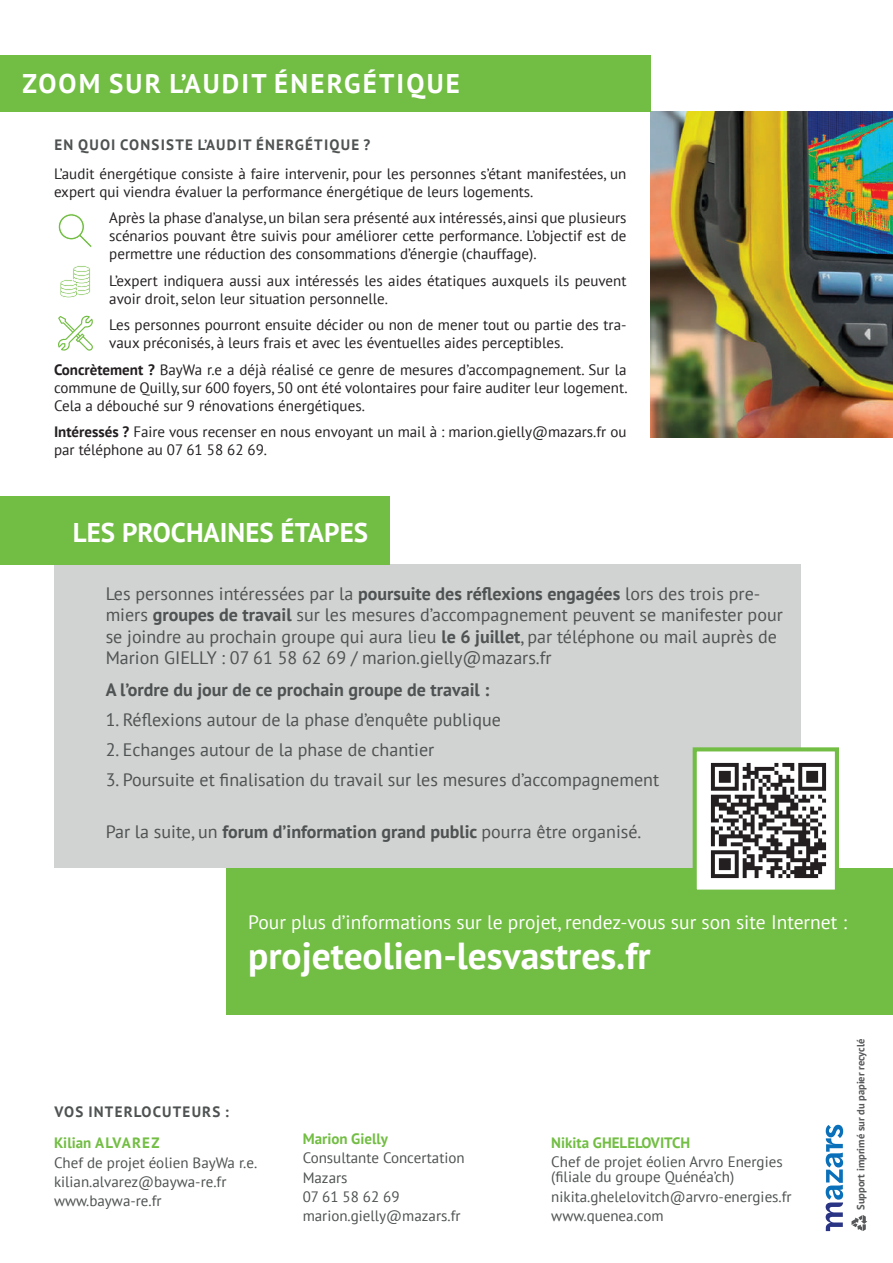
<style>
.page{position:relative;width:893px;height:1263px;background:#fff}
.page>*{position:absolute;margin:0;border:0;box-sizing:border-box;transform-origin:0 0}
.t1{font:700 37.5px "PT Sans";color:#fff}
.t2{font:700 27px "PT Sans";letter-spacing:.08em;color:#fff}
.t3{font:700 27px "PT Sans";color:#fff}
.t4{font:19.5px "PT Sans";color:#fff}
.t5{font:18px/21.6px "PT Sans";color:#4f5252}
.t6{font:700 18px "PT Sans";color:#4f5252}
.t7{font:15px/18px "PT Sans";color:#231f20}
.t8{font:15px/19.2px "PT Sans";color:#4f5252}
.t9{font:700 15px "PT Sans";letter-spacing:.08em;color:#4f5252}
.t10{font:700 15px "PT Sans";color:#72bd43}
.t11{font:700 10.5px "PT Sans";color:#57585a}
.s1{font-weight:700}
</style>
<div class="page">
<img style="left:651px;top:111px;width:242px;height:326px">
<div style="left:227px;top:868px;width:666px;height:146px;background:#72bd43"></div>
<div style="left:54px;top:565px;width:746px;height:303px;background:#d1d2d2"></div>
<svg style="left:851px;top:1215px;width:16px;height:16px"></svg>
<svg style="left:826px;top:1125px;width:17px;height:106px"></svg>
<div style="left:0;top:55px;width:650px;height:56px;background:#72bd43"></div>
<div style="left:0;top:497px;width:389px;height:68px;background:#72bd43"></div>
<div style="left:693px;top:747px;width:146px;height:147px;background:#fff;border:4px solid #72bd43"></div>
<img style="left:710px;top:762px;width:117px;height:117px">
<svg style="left:58px;top:213px;width:34px;height:34px"></svg>
<svg style="left:58px;top:316px;width:35px;height:35px"></svg>
<svg style="left:60px;top:265px;width:30px;height:33px"></svg>
<h2 class="t2" style="left:22px;top:66px;width:439px">ZOOM SUR L’AUDIT ÉNERGÉTIQUE</h2>
<p class="t9" style="left:55px;top:134px;width:317px">EN QUOI CONSISTE L’AUDIT ÉNERGÉTIQUE ?</p>
<p class="t7" style="left:54px;top:164px;width:574px">L’audit énergétique consiste à faire intervenir, pour les personnes s’étant manifestées, un expert qui viendra évaluer la performance énergétique de leurs logements.</p>
<p class="t7" style="left:109px;top:208px;width:519px;text-align:justify">Après la phase d’analyse, un bilan sera présenté aux intéressés, ainsi que plusieurs scénarios pouvant être suivis pour améliorer cette performance. L’objectif est de permettre une réduction des consommations d’énergie (chauffage).</p>
<p class="t7" style="left:109px;top:271px;width:519px">L’expert indiquera aussi aux intéressés les aides étatiques auxquels ils peuvent avoir droit, selon leur situation personnelle.</p>
<p class="t7" style="left:109px;top:315px;width:519px">Les personnes pourront ensuite décider ou non de mener tout ou partie des tra&shy;vaux préconisés, à leurs frais et avec les éventuelles aides perceptibles.</p>
<p class="t7" style="left:54px;top:360px;width:575px;text-align:justify"><span class="s1">Concrètement ?</span> BayWa r.e a déjà réalisé ce genre de mesures d’accompagnement. Sur la commune de Quilly, sur 600 foyers, 50 ont été volontaires pour faire auditer leur logement.<br>Cela a débouché sur 9 rénovations énergétiques.</p>
<p class="t7" style="left:54px;top:422px;width:574px"><span class="s1">Intéressés ?</span> Faire vous recenser en nous envoyant un mail à : marion.gielly@mazars.fr ou par téléphone au 07 61 58 62 69.</p>
<h2 class="t3" style="left:73px;top:515px;width:297px">LES PROCHAINES ÉTAPES</h2>
<p class="t5" style="left:106px;top:582px;width:679px">Les personnes intéressées par la <span class="s1">poursuite des réflexions engagées</span> lors des trois pre&shy;miers <span class="s1">groupes de travail</span> sur les mesures d’accompagnement peuvent se manifester pour se joindre au prochain groupe qui aura lieu <span class="s1">le 6 juillet</span>, par téléphone ou mail auprès de Marion GIELLY : 07 61 58 62 69 / marion.gielly@mazars.fr</p>
<p class="t6" style="left:106px;top:678px;width:385px">A l’ordre du jour de ce prochain groupe de travail :</p>
<p class="t5" style="left:106px;top:708px;width:397px">1. Réflexions autour de la phase d’enquête publique</p>
<p class="t5" style="left:106px;top:738px;width:330px">2. Echanges autour de la phase de chantier</p>
<p class="t5" style="left:106px;top:769px;width:555px">3. Poursuite et finalisation du travail sur les mesures d’accompagnement</p>
<p class="t5" style="left:106px;top:820px;width:537px">Par la suite, un <span class="s1">forum d’information grand public</span> pourra être organisé.</p>
<h3 class="t4" style="left:248px;top:910px;width:600px">Pour plus d’informations sur le projet, rendez-vous sur son site Internet :</h3>
<h1 class="t1" style="left:248px;top:931px;width:404px">projeteolien-lesvastres.fr</h1>
<p class="t9" style="left:55px;top:1102px;width:176px">VOS INTERLOCUTEURS :</p>
<p class="t10" style="left:54px;top:1133px;width:107px">Kilian ALVAREZ</p>
<p class="t8" style="left:54px;top:1152px;width:205px">Chef de projet éolien BayWa r.e. kilian.alvarez@baywa-re.fr www.baywa-re.fr</p>
<p class="t10" style="left:303px;top:1129px;width:87px">Marion Gielly</p>
<p class="t8" style="left:303px;top:1148px;width:164px">Consultante Concertation<br>Mazars<br>07 61 58 62 69 marion.gielly@mazars.fr</p>
<p class="t10" style="left:551px;top:1133px;width:141px">Nikita GHELELOVITCH</p>
<p class="t8" style="left:551px;top:1154px;width:233px;line-height:15px">Chef de projet éolien Arvro Energies (filiale du groupe Quénéa’ch)</p>
<p class="t8" style="left:551px;top:1186px;width:242px">nikita.ghelelovitch@arvro-energies.fr www.quenea.com</p>
<p class="t11" style="left:854px;top:1210px;width:173px;rotate:-90deg">Support imprimé sur du papier recyclé</p>
</div>
